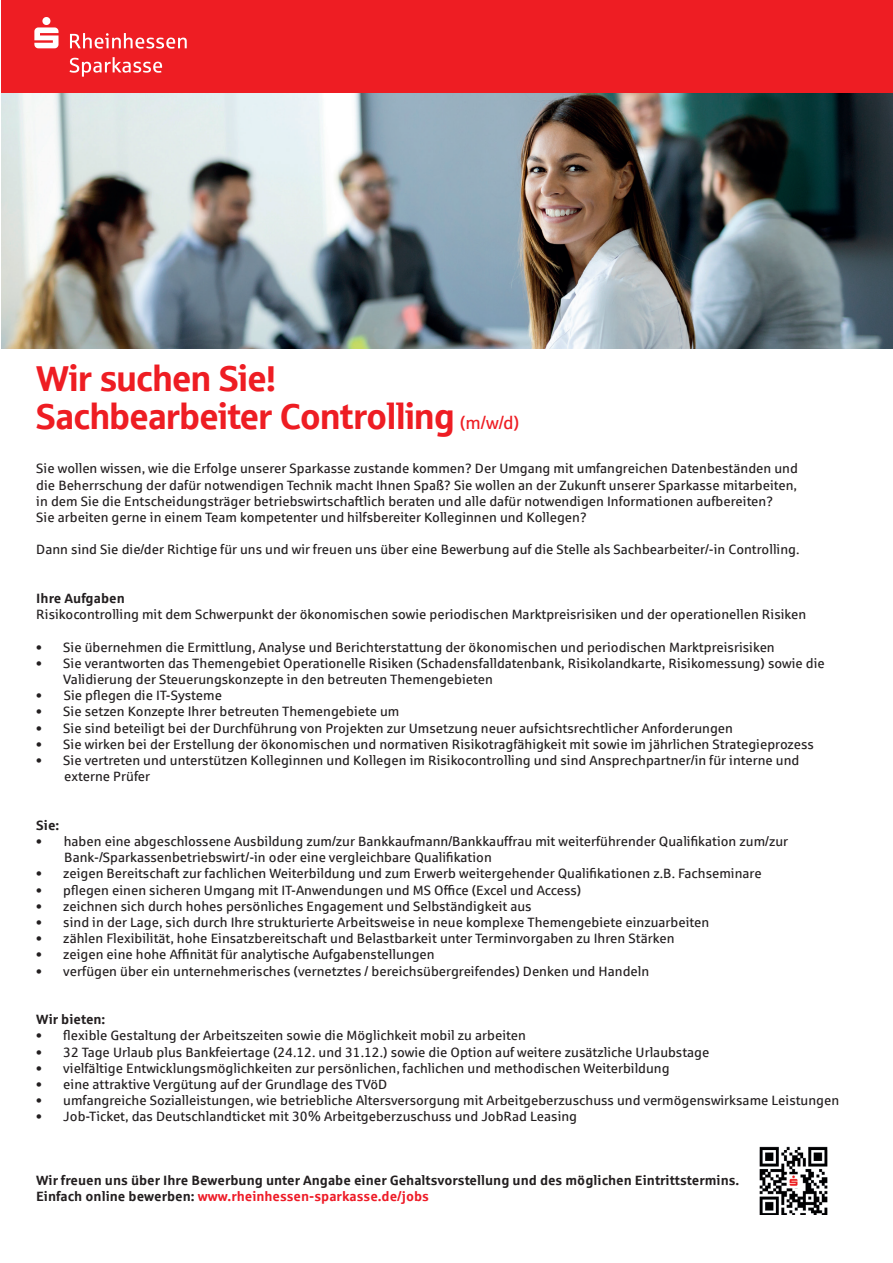
<style>
.page{position:relative;width:893px;height:1263px;background:#fff}
.page>*{position:absolute;margin:0;border:0;box-sizing:border-box;transform-origin:0 0}
.t1{font:36px/37.5px "Sparkasse Head";color:#ee1d23}
.t2{font:13.5px/16.2px "Sparkasse Rg";color:#231f20}
.t3{font:700 13.5px/16.5px "Sparkasse Rg";color:#231f20}
.s1{font-family:"Sparkasse Rg";font-size:18px}
.s2{color:#ee1c28}
</style>
<div class="page">
<div style="left:1px;top:0;width:892px;height:94px;background:#ee1d23"></div>
<svg style="left:70px;top:33px;width:117px;height:16px"></svg>
<svg style="left:70px;top:57px;width:92px;height:20px"></svg>
<svg style="left:34px;top:17px;width:25px;height:31px"></svg>
<img style="left:759px;top:1146px;width:68px;height:69px">
<img style="left:1px;top:94px;width:891px;height:255px">
<h1 class="t1" style="left:36px;top:359px;width:485px">Wir suchen Sie!<br>Sachbearbeiter Controlling <span class="s1">(m/w/d)</span></h1>
<p class="t2" style="left:36px;top:460px;width:763px">Sie wollen wissen, wie die Erfolge unserer Sparkasse zustande kommen? Der Umgang mit umfangreichen Datenbeständen und die Beherrschung der dafür notwendigen Technik macht Ihnen Spaß? Sie wollen an der Zukunft unserer Sparkasse mitarbeiten, in dem Sie die Entscheidungsträger betriebswirtschaftlich beraten und alle dafür notwendigen Informationen aufbereiten?<br>Sie arbeiten gerne in einem Team kompetenter und hilfsbereiter Kolleginnen und Kollegen?</p>
<p class="t2" style="left:36px;top:541px;width:765px">Dann sind Sie die/der Richtige für uns und wir freuen uns über eine Bewerbung auf die Stelle als Sachbearbeiter/-in Controlling.</p>
<p class="t3" style="left:36px;top:589px;width:90px">Ihre Aufgaben</p>
<p class="t2" style="left:36px;top:606px;width:771px">Risikocontrolling mit dem Schwerpunkt der ökonomischen sowie periodischen Marktpreisrisiken und der operationellen Risiken</p>
<p class="t2" style="left:36px;top:638px;width:740px">• Sie übernehmen die Ermittlung, Analyse und Berichterstattung der ökonomischen und periodischen Marktpreisrisiken</p>
<p class="t2" style="left:63px;top:655px;width:763px;text-indent:-27px">• Sie verantworten das Themengebiet Operationelle Risiken (Schadensfalldatenbank, Risikolandkarte, Risikomessung) sowie die<br>Validierung der Steuerungskonzepte in den betreuten Themengebieten</p>
<p class="t2" style="left:36px;top:687px;width:187px">• Sie pflegen die IT-Systeme</p>
<p class="t2" style="left:36px;top:703px;width:365px">• Sie setzen Konzepte Ihrer betreuten Themengebiete um</p>
<p class="t2" style="left:36px;top:719px;width:698px">• Sie sind beteiligt bei der Durchführung von Projekten zur Umsetzung neuer aufsichtsrechtlicher Anforderungen</p>
<p class="t2" style="left:36px;top:736px;width:779px">• Sie wirken bei der Erstellung der ökonomischen und normativen Risikotragfähigkeit mit sowie im jährlichen Strategieprozess</p>
<p class="t2" style="left:64px;top:752px;width:737px;text-indent:-28px">• Sie vertreten und unterstützen Kolleginnen und Kollegen im Risikocontrolling und sind Ansprechpartner/in für interne und externe Prüfer</p>
<p class="t3" style="left:36px;top:816px;width:25px">Sie:</p>
<p class="t2" style="left:64px;top:833px;width:725px;text-indent:-28px">• haben eine abgeschlossene Ausbildung zum/zur Bankkaufmann/Bankkauffrau mit weiterführender Qualifikation zum/zur<br>Bank-/Sparkassenbetriebswirt/-in oder eine vergleichbare Qualifikation</p>
<p class="t2" style="left:36px;top:865px;width:727px">• zeigen Bereitschaft zur fachlichen Weiterbildung und zum Erwerb weitergehender Qualifikationen z.B. Fachseminare</p>
<p class="t2" style="left:36px;top:881px;width:546px">• pflegen einen sicheren Umgang mit IT-Anwendungen und MS Office (Excel und Access)</p>
<p class="t2" style="left:36px;top:898px;width:497px">• zeichnen sich durch hohes persönliches Engagement und Selbständigkeit aus</p>
<p class="t2" style="left:36px;top:914px;width:674px">• sind in der Lage, sich durch Ihre strukturierte Arbeitsweise in neue komplexe Themengebiete einzuarbeiten</p>
<p class="t2" style="left:36px;top:930px;width:640px">• zählen Flexibilität, hohe Einsatzbereitschaft und Belastbarkeit unter Terminvorgaben zu Ihren Stärken</p>
<p class="t2" style="left:36px;top:946px;width:400px">• zeigen eine hohe Affinität für analytische Aufgabenstellungen</p>
<p class="t2" style="left:36px;top:962px;width:614px">• verfügen über ein unternehmerisches (vernetztes / bereichsübergreifendes) Denken und Handeln</p>
<p class="t3" style="left:36px;top:1011px;width:71px">Wir bieten:</p>
<p class="t2" style="left:36px;top:1027px;width:491px">• flexible Gestaltung der Arbeitszeiten sowie die Möglichkeit mobil zu arbeiten</p>
<p class="t2" style="left:36px;top:1043px;width:675px">• 32 Tage Urlaub plus Bankfeiertage (24.12. und 31.12.) sowie die Option auf weitere zusätzliche Urlaubstage</p>
<p class="t2" style="left:36px;top:1060px;width:635px">• vielfältige Entwicklungsmöglichkeiten zur persönlichen, fachlichen und methodischen Weiterbildung</p>
<p class="t2" style="left:36px;top:1076px;width:353px">• eine attraktive Vergütung auf der Grundlage des TVöD</p>
<p class="t2" style="left:36px;top:1092px;width:804px">• umfangreiche Sozialleistungen, wie betriebliche Altersversorgung mit Arbeitgeberzuschuss und vermögenswirksame Leistungen</p>
<p class="t2" style="left:36px;top:1108px;width:542px">• Job-Ticket, das Deutschlandticket mit 30% Arbeitgeberzuschuss und JobRad Leasing</p>
<p class="t3" style="left:36px;top:1171px;width:705px">Wir freuen uns über Ihre Bewerbung unter Angabe einer Gehaltsvorstellung und des möglichen Eintrittstermins.<br>Einfach online bewerben: <span class="s2">www.rheinhessen-sparkasse.de/jobs</span></p>
</div>
